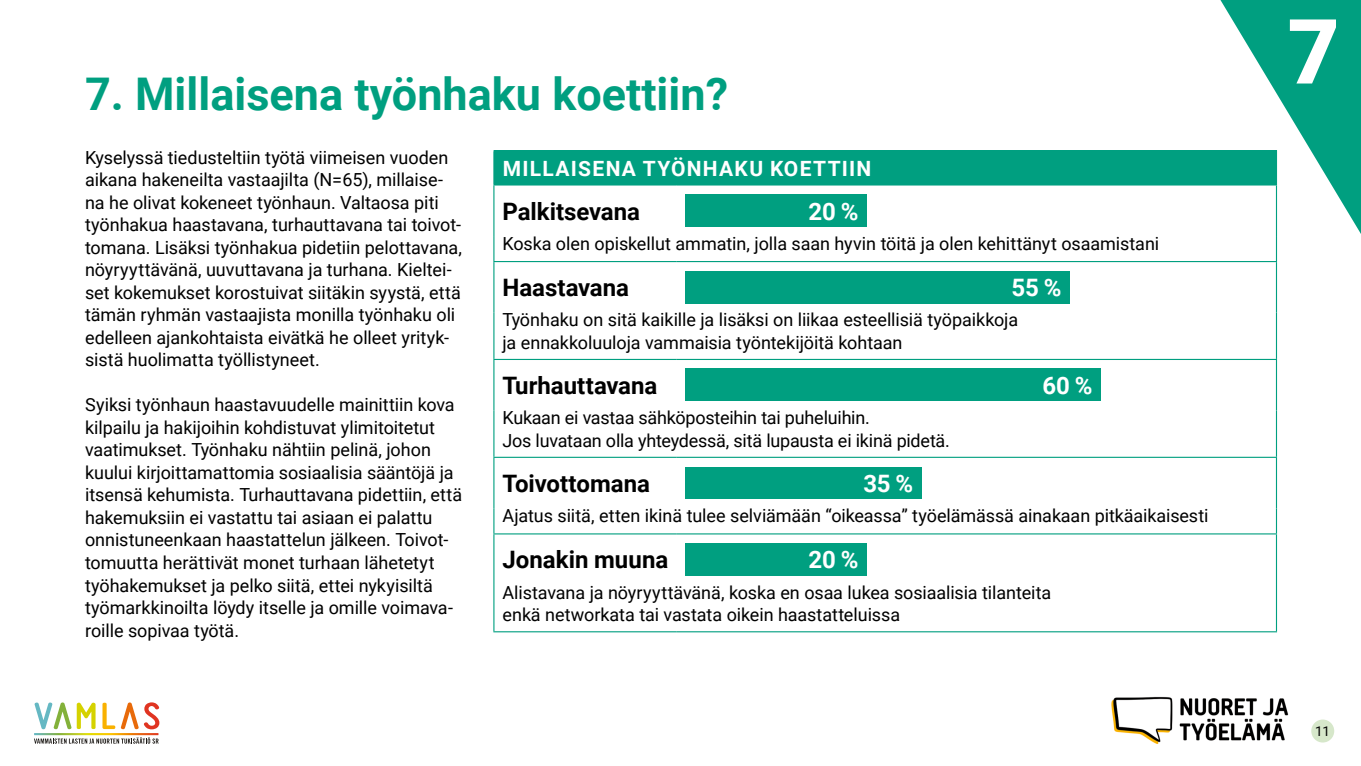
<style>
.page{position:relative;width:1361px;height:766px;background:#fff}
.page>*{position:absolute;margin:0;border:0;box-sizing:border-box;transform-origin:0 0}
.t1{font:900 90px "Roboto";color:#fff}
.H1_Otsikko{font:700 45px "Roboto";color:#009f80}
.H3_leipis_12_pt{font:700 24px "Roboto";color:#000}
.H3_leipis_12_pt-2{font:700 24px "Roboto";letter-spacing:-.005em;color:#fff}
.H3_leipis_12_pt-3{font:700 21px "Roboto";letter-spacing:.06em;color:#fff}
.H3_leipis_12_pt-4{font:18px/22.5px "Roboto";letter-spacing:-.005em;color:#000}
.t2{font:13.5px "Roboto";color:#000}
</style>
<div class="page">
<div style="left:494px;top:151px;width:782px;height:34px;background:#009f80"></div>
<hr style="left:493px;top:150px;width:184px;height:1px;background:#009f80">
<hr style="left:493px;top:151px;width:1px;height:33px;background:#009f80">
<hr style="left:677px;top:150px;width:600px;height:1px;background:#009f80">
<hr style="left:493px;top:184px;width:184px;height:1px;background:#009f80">
<hr style="left:493px;top:185px;width:1px;height:51px;background:#009f80">
<hr style="left:493px;top:262px;width:1px;height:50px;background:#009f80">
<hr style="left:1276px;top:262px;width:1px;height:50px;background:#009f80">
<hr style="left:493px;top:360px;width:1px;height:50px;background:#009f80">
<hr style="left:1276px;top:360px;width:1px;height:50px;background:#009f80">
<hr style="left:493px;top:458px;width:1px;height:50px;background:#009f80">
<hr style="left:1276px;top:458px;width:1px;height:50px;background:#009f80">
<hr style="left:493px;top:534px;width:1px;height:51px;background:#009f80">
<hr style="left:1276px;top:534px;width:1px;height:51px;background:#009f80">
<hr style="left:493px;top:585px;width:1px;height:46px;background:#009f80">
<hr style="left:1276px;top:585px;width:1px;height:46px;background:#009f80">
<hr style="left:493px;top:631px;width:184px;height:1px;background:#009f80">
<hr style="left:677px;top:631px;width:600px;height:1px;background:#009f80">
<svg style="left:493px;top:236px;width:1px;height:25px"></svg>
<hr style="left:493px;top:261px;width:184px;height:1px;background:#009f80">
<hr style="left:677px;top:261px;width:600px;height:1px;background:#009f80">
<hr style="left:493px;top:312px;width:1px;height:47px;background:#009f80">
<hr style="left:1276px;top:312px;width:1px;height:47px;background:#009f80">
<hr style="left:493px;top:359px;width:184px;height:1px;background:#009f80">
<hr style="left:677px;top:359px;width:600px;height:1px;background:#009f80">
<hr style="left:493px;top:410px;width:1px;height:46px;background:#009f80">
<hr style="left:1276px;top:410px;width:1px;height:46px;background:#009f80">
<hr style="left:493px;top:456px;width:184px;height:2px;background:#009f80">
<hr style="left:677px;top:456px;width:600px;height:2px;background:#009f80">
<svg style="left:493px;top:508px;width:1px;height:25px"></svg>
<svg style="left:1276px;top:508px;width:1px;height:25px"></svg>
<hr style="left:493px;top:533px;width:184px;height:1px;background:#009f80">
<hr style="left:677px;top:533px;width:600px;height:1px;background:#009f80">
<div style="left:685px;top:194px;width:182px;height:33px;background:#009f80"></div>
<div style="left:685px;top:270px;width:385px;height:33px;background:#009f80"></div>
<div style="left:685px;top:368px;width:416px;height:33px;background:#009f80"></div>
<div style="left:685px;top:467px;width:237px;height:31px;background:#009f80"></div>
<div style="left:685px;top:543px;width:182px;height:32px;background:#009f80"></div>
<svg style="left:1220px;top:0;width:141px;height:261px"></svg>
<svg style="left:34px;top:702px;width:125px;height:41px"></svg>
<img style="left:1111px;top:696px;width:178px;height:48px">
<div style="left:1311px;top:719px;width:23px;height:23px;background:#d6e7ca;border-radius:50%"></div>
<h1 class="H1_Otsikko" style="left:85px;top:63px;width:644px">7. Millaisena työnhaku koettiin?</h1>
<h3 class="H3_leipis_12_pt-4" style="left:85px;top:145px;width:379px">Kyselyssä tiedusteltiin työtä viimeisen vuoden aikana hakeneilta vastaajilta (N=65), millaise&shy;na he olivat kokeneet työnhaun. Valtaosa piti työnhakua haastavana, turhauttavana tai toivot&shy;tomana. Lisäksi työnhakua pidetiin pelottavana, nöyryyttävänä, uuvuttavana ja turhana. Kieltei&shy;set kokemukset korostuivat siitäkin syystä, että tämän ryhmän vastaajista monilla työnhaku oli edelleen ajankohtaista eivätkä he olleet yrityk&shy;sistä huolimatta työllistyneet.</h3>
<h3 class="H3_leipis_12_pt-4" style="left:85px;top:393px;width:379px">Syiksi työnhaun haastavuudelle mainittiin kova kilpailu ja hakijoihin kohdistuvat ylimitoitetut vaatimukset. Työnhaku nähtiin pelinä, johon kuului kirjoittamattomia sosiaalisia sääntöjä ja itsensä kehumista. Turhauttavana pidettiin, että hakemuksiin ei vastattu tai asiaan ei palattu onnistuneenkaan haastattelun jälkeen. Toivot&shy;tomuutta herättivät monet turhaan lähetetyt työhakemukset ja pelko siitä, ettei nykyisiltä työmarkkinoilta löydy itselle ja omille voimava&shy;roille sopivaa työtä.</h3>
<h3 class="H3_leipis_12_pt-3" style="left:503px;top:154px;width:370px">MILLAISENA TYÖNHAKU KOETTIIN</h3>
<h3 class="H3_leipis_12_pt" style="left:502px;top:194px;width:139px">Palkitsevana</h3>
<h3 class="H3_leipis_12_pt-2" style="left:808px;top:194px;width:51px">20 %</h3>
<h3 class="H3_leipis_12_pt-4" style="left:502px;top:231px;width:658px">Koska olen opiskellut ammatin, jolla saan hyvin töitä ja olen kehittänyt osaamistani</h3>
<h3 class="H3_leipis_12_pt" style="left:502px;top:271px;width:128px">Haastavana</h3>
<h3 class="H3_leipis_12_pt-2" style="left:1011px;top:271px;width:52px">55 %</h3>
<h3 class="H3_leipis_12_pt-4" style="left:502px;top:308px;width:517px">Työnhaku on sitä kaikille ja lisäksi on liikaa esteellisiä työpaikkoja ja ennakkoluuloja vammaisia työntekijöitä kohtaan</h3>
<h3 class="H3_leipis_12_pt" style="left:502px;top:368px;width:156px">Turhauttavana</h3>
<h3 class="H3_leipis_12_pt-2" style="left:1042px;top:368px;width:52px">60 %</h3>
<h3 class="H3_leipis_12_pt-4" style="left:502px;top:405px;width:449px">Kukaan ei vastaa sähköposteihin tai puheluihin.<br>Jos luvataan olla yhteydessä, sitä lupausta ei ikinä pidetä.</h3>
<h3 class="H3_leipis_12_pt" style="left:502px;top:466px;width:149px">Toivottomana</h3>
<h3 class="H3_leipis_12_pt-2" style="left:863px;top:466px;width:51px">35 %</h3>
<h3 class="H3_leipis_12_pt-4" style="left:502px;top:503px;width:707px">Ajatus siitä, etten ikinä tulee selviämään “oikeassa” työelämässä ainakaan pitkäaikaisesti</h3>
<h3 class="H3_leipis_12_pt" style="left:502px;top:543px;width:167px">Jonakin muuna</h3>
<h3 class="H3_leipis_12_pt-2" style="left:808px;top:543px;width:51px">20 %</h3>
<h3 class="H3_leipis_12_pt-4" style="left:502px;top:580px;width:550px">Alistavana ja nöyryyttävänä, koska en osaa lukea sosiaalisia tilanteita enkä networkata tai vastata oikein haastatteluissa</h3>
<h1 class="t1" style="left:1287px;top:-12px;width:54px">7</h1>
<p class="t2" style="left:1315px;top:721px;width:16px">11</p>
</div>
